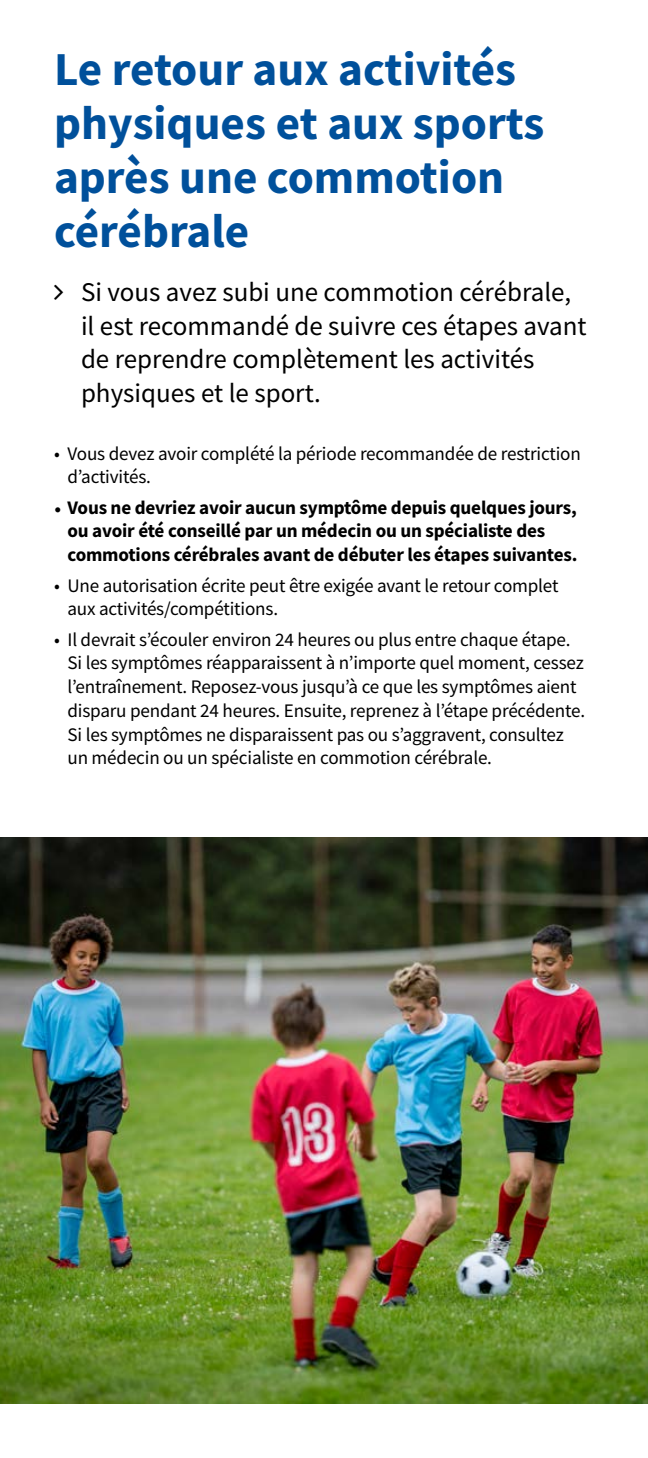
<style>
.page{position:relative;width:648px;height:1458px;background:#fff}
.page>*{position:absolute;margin:0;border:0;box-sizing:border-box;transform-origin:0 0}
.t1{font:700 47.25px/54px "Source Sans Pro";color:#00509b}
.t2{font:27px/33.8px "Source Sans Pro";color:#000}
.t3{font:19.12px/23.6px "Source Sans Pro";letter-spacing:-.01em;color:#000}
.t4{font:700 19.12px/23.6px "Source Sans Pro";letter-spacing:-.01em;color:#000}
.s1{font-family:"Minion Pro";font-weight:400}
</style>
<div class="page">
<img style="left:0;top:837px;width:648px;height:567px">
<h1 class="t1" style="left:54px;top:41px;width:492px">Le retour aux activités physiques et aux sports après une commotion cérébrale</h1>
<h2 class="t2" style="left:81px;top:275px;width:507px">Si vous avez subi une commotion cérébrale, il est recommandé de suivre ces étapes avant de reprendre complètement les activités physiques et le sport.</h2>
<p class="t3" style="left:68px;top:441px;width:515px;text-indent:-14px">• Vous devez avoir complété la période recommandée de restriction d’activités.</p>
<p class="t4" style="left:68px;top:495px;width:511px;text-indent:-14px"><span class="s1">•</span> Vous ne devriez avoir aucun symptôme depuis quelques jours, ou avoir été conseillé par un médecin ou un spécialiste des commotions cérébrales avant de débuter les étapes suivantes.</p>
<p class="t3" style="left:68px;top:573px;width:493px;text-indent:-14px">• Une autorisation écrite peut être exigée avant le retour complet aux activités/compétitions.</p>
<p class="t3" style="left:68px;top:628px;width:519px;text-indent:-14px">• Il devrait s’écouler environ 24 heures ou plus entre chaque étape.<br>Si les symptômes réapparaissent à n’importe quel moment, cessez l’entraînement. Reposez-vous jusqu’à ce que les symptômes aient disparu pendant 24 heures. Ensuite, reprenez à l’étape précédente.<br>Si les symptômes ne disparaissent pas ou s’aggravent, consultez un médecin ou un spécialiste en commotion cérébrale.</p>
</div>
